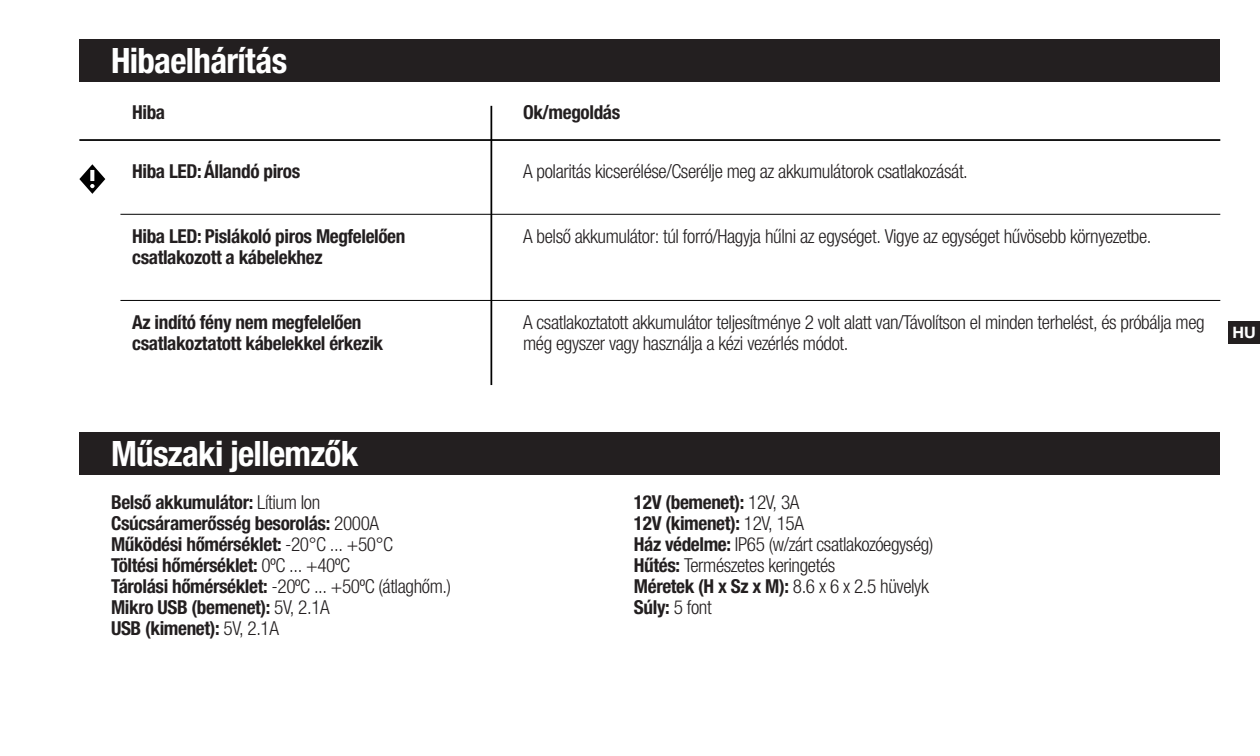
<style>
.page{position:relative;width:1260px;height:756px;background:#fff}
.page>*{position:absolute;margin:0;border:0;box-sizing:border-box;transform-origin:0 0}
.t1{font:700 condensed 35px "Helvetica Neue LTW1 G";letter-spacing:-.02em;color:#fff}
.NOCO_HN_Cond-Text{font:700 condensed 19.25px/21px "Helvetica Neue LTW1 G";letter-spacing:-.02em;color:#231f20}
.NOCO_HN_Cond-Text-2{font:300 condensed 19.25px/21px "Helvetica Neue LTW1 G";letter-spacing:-.02em;color:#231f20}
.t2{font:700 15.75px "Helvetica Neue LT Std";color:#fff}
.s1{font-weight:300}
.s2{font-weight:700}
</style>
<div class="page">
<div style="left:1228px;top:321px;width:32px;height:23px;background:#231f20"></div>
<div style="left:79px;top:40px;width:1141px;height:42px;background:#231f20"></div>
<hr style="left:79px;top:139px;width:1141px;height:2px;background:#000">
<hr style="left:120px;top:214px;width:1100px;height:1px;background:#000">
<hr style="left:120px;top:300px;width:1100px;height:1px;background:#000">
<hr style="left:490px;top:106px;width:2px;height:279px;background:#000">
<div style="left:79px;top:433px;width:1141px;height:42px;background:#231f20"></div>
<svg style="left:79px;top:164px;width:26px;height:30px"></svg>
<p class="t1" style="left:111px;top:40px;width:178px">Hibaelhárítás</p>
<p class="NOCO_HN_Cond-Text" style="left:132px;top:102px;width:35px">Hiba</p>
<p class="NOCO_HN_Cond-Text" style="left:523px;top:102px;width:99px">Ok/megoldás</p>
<p class="NOCO_HN_Cond-Text" style="left:132px;top:161px;width:170px">Hiba LED: Állandó piros</p>
<p class="NOCO_HN_Cond-Text-2" style="left:523px;top:161px;width:446px">A polaritás kicserélése/Cserélje meg az akkumulátorok csatlakozását.</p>
<p class="NOCO_HN_Cond-Text" style="left:132px;top:226px;width:275px">Hiba LED: Pislákoló piros Megfelelően csatlakozott a kábelekhez</p>
<p class="NOCO_HN_Cond-Text-2" style="left:523px;top:226px;width:630px">A belső akkumulátor: túl forró/Hagyja hűlni az egységet. Vigye az egységet hűvösebb környezetbe.</p>
<p class="NOCO_HN_Cond-Text" style="left:132px;top:312px;width:253px">Az indító fény nem megfelelően csatlakoztatott kábelekkel érkezik</p>
<p class="NOCO_HN_Cond-Text-2" style="left:523px;top:312px;width:683px">A csatlakoztatott akkumulátor teljesítménye 2 volt alatt van/Távolítson el minden terhelést, és próbálja meg még egyszer vagy használja a kézi vezérlés módot.</p>
<p class="t2" style="left:1233px;top:322px;width:25px">HU</p>
<p class="t1" style="left:111px;top:433px;width:249px">Műszaki jellemzők</p>
<p class="NOCO_HN_Cond-Text" style="left:111px;top:492px;width:211px">Belső akkumulátor: <span class="s1">Lítium Ion</span></p>
<p class="NOCO_HN_Cond-Text" style="left:111px;top:513px;width:270px">Csúcsáramerősség besorolás: <span class="s1">2000A</span></p>
<p class="NOCO_HN_Cond-Text" style="left:111px;top:534px;width:284px">Működési hőmérséklet: <span class="s1">-20°C ... +50°C</span></p>
<p class="NOCO_HN_Cond-Text" style="left:111px;top:555px;width:240px">Töltési hőmérséklet: <span class="s1">0ºC ... +40ºC</span></p>
<p class="NOCO_HN_Cond-Text-2" style="left:111px;top:576px;width:341px"><span class="s2">Tárolási hőmérséklet:</span> -20ºC ... +50ºC (átlaghőm.)</p>
<p class="NOCO_HN_Cond-Text" style="left:111px;top:597px;width:220px">Mikro USB (bemenet): <span class="s1">5V, 2.1A</span></p>
<p class="NOCO_HN_Cond-Text" style="left:111px;top:618px;width:170px">USB (kimenet): <span class="s1">5V, 2.1A</span></p>
<p class="NOCO_HN_Cond-Text" style="left:634px;top:492px;width:167px">12V (bemenet): <span class="s1">12V, 3A</span></p>
<p class="NOCO_HN_Cond-Text" style="left:634px;top:513px;width:172px">12V (kimenet): <span class="s1">12V, 15A</span></p>
<p class="NOCO_HN_Cond-Text-2" style="left:634px;top:534px;width:301px"><span class="s2">Ház védelme:</span> IP65 (w/zárt csatlakozóegység)</p>
<p class="NOCO_HN_Cond-Text-2" style="left:634px;top:555px;width:203px"><span class="s2">Hűtés:</span> Természetes keringetés</p>
<p class="NOCO_HN_Cond-Text" style="left:634px;top:576px;width:296px">Méretek (H x Sz x M): <span class="s1">8.6 x 6 x 2.5 hüvelyk</span></p>
<p class="NOCO_HN_Cond-Text" style="left:634px;top:597px;width:79px">Súly: <span class="s1">5 font</span></p>
</div>
